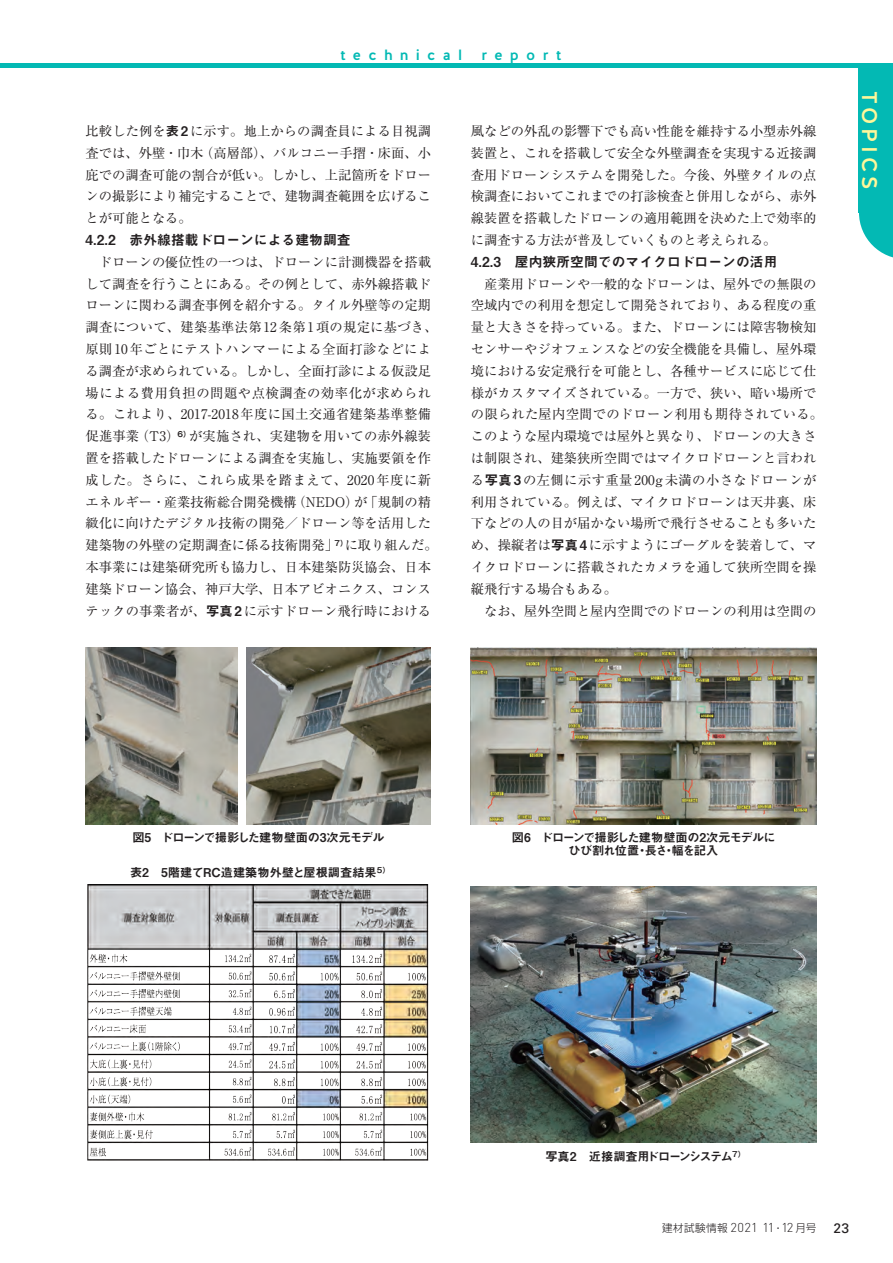
<style>
.page{position:relative;width:893px;height:1263px;background:#fff}
.page>*{position:absolute;margin:0;border:0;box-sizing:border-box;transform-origin:0 0}
.t1{font:500 21.3px "Halis GR";letter-spacing:.185em;color:#fff79a}
.t2{font:500 14.85px "Halis GR";letter-spacing:.485em;color:#03b9b4}
.t3{font:13.8px "Midashi Go Pr 6 N MB31";color:#231f20}
.t4{font:13.35px/21.8px "Ryumin Pro";color:#231f20;text-align:justify}
.t5{font:12.15px/13.8px "Midashi Go Pr 6 N MB31";letter-spacing:-.055em;color:#231f20;text-align:center}
.t6{font:12.15px "Midashi Go Pr 6 N MB31";color:#231f20}
.t7{font:12.15px "Midashi Go Pr 6 N MB31";letter-spacing:-.035em;color:#231f20}
.t8{font:12.15px "Midashi Go Pr 6 N MB31";letter-spacing:-.085em;color:#231f20}
.t9{font:300 10.65px "Shin Go Pr 6 N";letter-spacing:.03em;color:#231f20}
.s1{font-family:"Midashi Go Pr 6 N MB31"}
.s2{font-family:"DIN";font-size:12.75px}
.s3{font-size:12.75px}
.s4{font-family:"Univers";font-weight:400;font-size:13.8px}
</style>
<div class="page">
<hr style="left:0;top:64px;width:893px;height:4px;background:#03b9b4">
<div style="left:859px;top:68px;width:34px;height:144px;background:#03b9b4"></div>
<svg style="left:859px;top:212px;width:34px;height:46px"></svg>
<img style="left:246px;top:647px;width:185px;height:177px">
<img style="left:86px;top:647px;width:152px;height:177px">
<img style="left:87px;top:884px;width:342px;height:277px">
<img style="left:471px;top:886px;width:345px;height:257px">
<img style="left:471px;top:647px;width:345px;height:177px">
<p class="t2" style="left:341px;top:46px;width:123px">technical</p>
<p class="t2" style="left:481px;top:46px;width:81px">report</p>
<p class="t4" style="left:86px;top:119px;width:347px">比較した例を<span class="s1">表2</span>に示す。地上からの調査員による目視調査では、外壁・巾木（高層部）、バルコニー手摺・床面、小庇での調査可能の割合が低い。しかし、上記箇所をドローンの撮影により補完することで、建物調査範囲を広げることが可能となる。</p>
<p class="t3" style="left:86px;top:229px;width:267px">4.2.2　赤外線搭載ドローンによる建物調査</p>
<p class="t4" style="left:86px;top:250px;width:354px;text-align:left">　ドローンの優位性の一つは、ドローンに計測機器を搭載して調査を行うことにある。その例として、赤外線搭載ドローンに関わる調査事例を紹介する。タイル外壁等の定期調査について、建築基準法第12条第1項の規定に基づき、原則10年ごとにテストハンマーによる全面打診などによる調査が求められている。しかし、全面打診による仮設足場による費用負担の問題や点検調査の効率化が求められる。これより、2017-2018年度に国土交通省建築基準整備促進事業（T3）<sup>6）</sup>が実施され、実建物を用いての赤外線装置を搭載したドローンによる調査を実施し、実施要領を作成した。さらに、これら成果を踏まえて、2020年度に新エネルギー・産業技術総合開発機構（NEDO）が「規制の精緻化に向けたデジタル技術の開発／ドローン等を活用した建築物の外壁の定期調査に係る技術開発」<sup>7）</sup>に取り組んだ。本事業には建築研究所も協力し、日本建築防災協会、日本建築ドローン協会、神戸大学、日本アビオニクス、コンステックの事業者が、<span class="s1">写真2</span>に示すドローン飛行時における</p>
<p class="t4" style="left:471px;top:119px;width:347px">風などの外乱の影響下でも高い性能を維持する小型赤外線装置と、これを搭載して安全な外壁調査を実現する近接調査用ドローンシステムを開発した。今後、外壁タイルの点検調査においてこれまでの打診検査と併用しながら、赤外線装置を搭載したドローンの適用範囲を決めた上で効率的に調査する方法が普及していくものと考えられる。</p>
<p class="t3" style="left:471px;top:251px;width:308px">4.2.3　屋内狭所空間でのマイクロドローンの活用</p>
<p class="t4" style="left:471px;top:272px;width:354px;text-align:left">　産業用ドローンや一般的なドローンは、屋外での無限の空域内での利用を想定して開発されており、ある程度の重量と大きさを持っている。また、ドローンには障害物検知センサーやジオフェンスなどの安全機能を具備し、屋外環境における安定飛行を可能とし、各種サービスに応じて仕様がカスタマイズされている。一方で、狭い、暗い場所での限られた屋内空間でのドローン利用も期待されている。このような屋内環境では屋外と異なり、ドローンの大きさは制限され、建築狭所空間ではマイクロドローンと言われる<span class="s1">写真3</span>の左側に示す重量200g未満の小さなドローンが利用されている。例えば、マイクロドローンは天井裏、床下などの人の目が届かない場所で飛行させることも多いため、操縦者は<span class="s1">写真4</span>に示すようにゴーグルを装着して、マイクロドローンに搭載されたカメラを通して狭所空間を操縦飛行する場合もある。<br>　なお、屋外空間と屋内空間でのドローンの利用は空間の</p>
<p class="t1" style="left:883px;top:91px;width:101px;rotate:90deg">TOPICS</p>
<p class="t7" style="left:132px;top:827px;width:254px">図5　ドローンで撮影した建物壁面の3次元モデル</p>
<p class="t6" style="left:130px;top:862px;width:261px">表2　5階建てRC造建築物外壁と屋根調査結果<sup>5）</sup></p>
<p class="t5" style="left:512px;top:829px;width:265px">図6　ドローンで撮影した建物壁面の2次元モデルにひび割れ位置・長さ・幅を記入</p>
<p class="t8" style="left:545px;top:1146px;width:201px">写真2　近接調査用ドローンシステム<sup>7）</sup></p>
<p class="t9" style="left:662px;top:1219px;width:188px">建材試験情報 <span class="s2">2021 11</span><span class="s3">・</span><span class="s2">12</span> 月号 <span class="s4">23</span></p>
</div>
